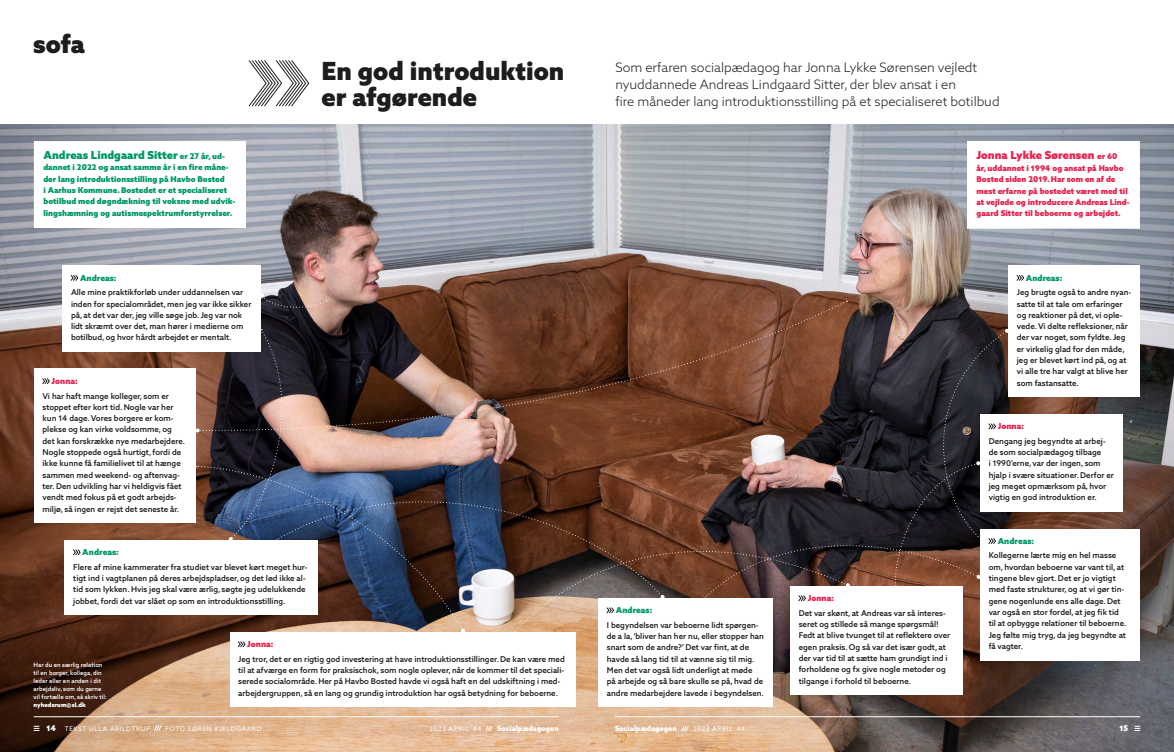
<style>
.page{position:relative;width:1174px;height:752px;background:#fff}
.page>*{position:absolute;margin:0;border:0;box-sizing:border-box;transform-origin:0 0}
.SOFA_navn_rød{font:900 25px/26.5px "Azo Sans 2";color:#1d1d1b}
.SIDEHOVEDE{font:900 25px "Azo Sans 2";color:#1d1d1b}
.UNDERRUBRIK_Azo{font:300 13px/17px "Azo Sans 2";color:#1d1d1b}
.BOKS_brød{font:900 11px "Azo Sans 2";color:#009766}
.BOKS_brød-2{font:900 11px "Azo Sans 2";color:#e6224f}
.SOFA_navn_grøn{font:900 8.3px "Azo Sans 2";color:#009766}
.SOFA_navn_rød-2{font:900 8.3px "Azo Sans 2";color:#e6224f}
.BOKS_brød-3{font:500 8px/11.3px "Azo Sans 2";color:#1d1d1b}
.BOKS_brød-4{font:900 8px/11.3px "Azo Sans 2";color:#009766}
.BOKS_brød-5{font:900 8px/11.3px "Azo Sans 2";color:#e6224f}
.t1{font:900 8px "Azo Sans 2";color:#fff}
.t2{font:900 7.2px "Azo Sans 2";color:#fff}
.BYLINE{font:6.3px "Azo Sans 2";letter-spacing:.1em;color:#fff}
.SIDEHOVEDE_boks{font:500 6px/8px "Azo Sans 2";letter-spacing:.005em;color:#fff}
.s1{font-size:8px}
.s2{font-weight:900}
</style>
<div class="page">
<img style="left:0;top:124px;width:1174px;height:627px">
<div style="left:62px;top:265px;width:199px;height:86px;background:#fff"></div>
<svg style="left:71px;top:275px;width:7px;height:6px"></svg>
<div style="left:65px;top:539px;width:253px;height:75px;background:#fff"></div>
<svg style="left:73px;top:549px;width:8px;height:6px"></svg>
<div style="left:230px;top:631px;width:345px;height:75px;background:#fff"></div>
<svg style="left:238px;top:641px;width:7px;height:6px"></svg>
<div style="left:598px;top:597px;width:175px;height:109px;background:#fff"></div>
<div style="left:790px;top:585px;width:173px;height:109px;background:#fff"></div>
<div style="left:980px;top:528px;width:160px;height:132px;background:#fff"></div>
<div style="left:980px;top:414px;width:143px;height:97px;background:#fff"></div>
<div style="left:1008px;top:265px;width:131px;height:132px;background:#fff"></div>
<svg style="left:1016px;top:275px;width:8px;height:6px"></svg>
<div style="left:34px;top:141px;width:211px;height:86px;background:#fff"></div>
<div style="left:967px;top:141px;width:172px;height:87px;background:#fff"></div>
<svg style="left:198px;top:301px;width:647px;height:130px"></svg>
<svg style="left:196px;top:428px;width:4px;height:4px"></svg>
<svg style="left:198px;top:465px;width:265px;height:165px"></svg>
<svg style="left:461px;top:628px;width:4px;height:4px"></svg>
<svg style="left:260px;top:293px;width:67px;height:17px"></svg>
<div style="left:34px;top:368px;width:162px;height:154px;background:#fff"></div>
<svg style="left:42px;top:378px;width:8px;height:6px"></svg>
<svg style="left:154px;top:724px;width:7px;height:6px"></svg>
<svg style="left:249px;top:60px;width:60px;height:46px"></svg>
<svg style="left:277px;top:462px;width:237px;height:135px"></svg>
<svg style="left:229px;top:329px;width:73px;height:211px"></svg>
<svg style="left:514px;top:329px;width:495px;height:303px"></svg>
<hr style="left:34px;top:716px;width:524px;height:1px;background:#fff">
<hr style="left:615px;top:716px;width:525px;height:1px;background:#fff">
<svg style="left:34px;top:725px;width:5px;height:6px"></svg>
<svg style="left:1134px;top:725px;width:6px;height:6px"></svg>
<svg style="left:485px;top:725px;width:7px;height:6px"></svg>
<svg style="left:681px;top:725px;width:7px;height:6px"></svg>
<p class="SIDEHOVEDE" style="left:33px;top:29px;width:53px">sofa</p>
<p class="BOKS_brød" style="left:43px;top:148px;width:183px">Andreas Lindgaard Sitter <span class="s1">er 27 år, ud-</span></p>
<p class="BOKS_brød-4" style="left:43px;top:162px;width:193px">dannet i 2022 og ansat samme år i en fire måne&shy;der lang introduktionsstilling på Havbo Bosted<br>i Aarhus Kommune. Bostedet er et specialiseret botilbud med døgndækning til voksne med udvik&shy;lingshæmning og autismespektrumforstyrrelser.</p>
<p class="SOFA_navn_grøn" style="left:80px;top:272px;width:38px">Andreas:</p>
<p class="BOKS_brød-3" style="left:71px;top:286px;width:182px">Alle mine praktikforløb under uddannelsen var inden for specialområdet, men jeg var ikke sikker på, at det var der, jeg ville søge job. Jeg var nok lidt skræmt over det, man hører i medierne om botilbud, og hvor hårdt arbejdet er mentalt.</p>
<p class="SOFA_navn_rød-2" style="left:52px;top:375px;width:28px">Jonna:</p>
<p class="BOKS_brød-3" style="left:43px;top:390px;width:144px">Vi har haft mange kolleger, som er stoppet efter kort tid. Nogle var her kun 14 dage. Vores borgere er kom&shy;plekse og kan virke voldsomme, og det kan forskrække nye medarbejdere.<br>Nogle stoppede også hurtigt, fordi de ikke kunne få familielivet til at hænge sammen med weekend- og aftenvag&shy;ter. Den udvikling har vi heldigvis fået vendt med fokus på et godt arbejds&shy;miljø, så ingen er rejst det seneste år.</p>
<p class="SOFA_navn_rød" style="left:321px;top:58px;width:244px">En god introduktion er afgørende</p>
<p class="UNDERRUBRIK_Azo" style="left:615px;top:59px;width:386px">Som erfaren socialpædagog har Jonna Lykke Sørensen vejledt nyuddannede Andreas Lindgaard Sitter, der blev ansat i en<br>fire måneder lang introduktionsstilling på et specialiseret botilbud</p>
<p class="BOKS_brød-2" style="left:976px;top:148px;width:142px">Jonna Lykke Sørensen <span class="s1">er 60</span></p>
<p class="BOKS_brød-5" style="left:976px;top:162px;width:155px">år, uddannet i 1994 og ansat på Havbo Bosted siden 2019. Har som en af de mest erfarne på bostedet været med til at vejlede og introducere Andreas Lind&shy;gaard Sitter til beboerne og arbejdet.</p>
<p class="SOFA_navn_grøn" style="left:1025px;top:272px;width:38px">Andreas:</p>
<p class="BOKS_brød-3" style="left:1016px;top:286px;width:116px">Jeg brugte også to andre nyan&shy;satte til at tale om erfaringer og reaktioner på det, vi ople&shy;vede. Vi delte refleksioner, når der var noget, som fyldte. Jeg er virkelig glad for den måde, jeg er blevet kørt ind på, og at vi alle tre har valgt at blive her som fastansatte.</p>
<p class="SOFA_navn_rød-2" style="left:997px;top:421px;width:28px">Jonna:</p>
<p class="BOKS_brød-3" style="left:988px;top:435px;width:127px">Dengang jeg begyndte at arbej&shy;de som socialpædagog tilbage<br>i 1990’erne, var der ingen, som hjalp i svære situationer. Derfor er jeg meget opmærksom på, hvor vigtig en god introduktion er.</p>
<p class="SOFA_navn_grøn" style="left:82px;top:546px;width:38px">Andreas:</p>
<p class="BOKS_brød-3" style="left:73px;top:561px;width:236px">Flere af mine kammerater fra studiet var blevet kørt meget hur&shy;tigt ind i vagtplanen på deres arbejdspladser, og det lød ikke al&shy;tid som lykken. Hvis jeg skal være ærlig, søgte jeg udelukkende jobbet, fordi det var slået op som en introduktionsstilling.</p>
<p class="SOFA_navn_rød-2" style="left:247px;top:638px;width:28px">Jonna:</p>
<p class="BOKS_brød-3" style="left:238px;top:652px;width:328px">Jeg tror, det er en rigtig god investering at have introduktionsstillinger. De kan være med til at afværge en form for praksischok, som nogle oplever, når de kommer til det speciali&shy;serede socialområde. Her på Havbo Bosted havde vi også haft en del udskiftning i med&shy;arbejdergruppen, så en lang og grundig introduktion har også betydning for beboerne.</p>
<p class="SIDEHOVEDE_boks" style="left:34px;top:660px;width:75px">Har du en særlig relation til en borger, kollega, din leder eller en anden i dit arbejdsliv, som du gerne vil fortælle om, så skriv til: <span class="s2">nyhedsrum@sl.dk</span></p>
<p class="SOFA_navn_grøn" style="left:616px;top:604px;width:38px">Andreas:</p>
<p class="BOKS_brød-3" style="left:607px;top:619px;width:159px">I begyndelsen var beboerne lidt spørgen&shy;de a la, ’bliver han her nu, eller stopper han snart som de andre?’ Det var fint, at de havde så lang tid til at vænne sig til mig.<br>Men det var også lidt underligt at møde<br>på arbejde og så bare skulle se på, hvad de andre medarbejdere lavede i begyndelsen.</p>
<p class="SOFA_navn_rød-2" style="left:807px;top:592px;width:28px">Jonna:</p>
<p class="BOKS_brød-3" style="left:798px;top:607px;width:153px">Det var skønt, at Andreas var så interes&shy;seret og stillede så mange spørgsmål!<br>Fedt at blive tvunget til at reflektere over egen praksis. Og så var det især godt, at der var tid til at sætte ham grundigt ind i forholdene og fx give nogle metoder og tilgange i forhold til beboerne.</p>
<p class="SOFA_navn_grøn" style="left:997px;top:535px;width:38px">Andreas:</p>
<p class="BOKS_brød-3" style="left:988px;top:549px;width:139px">Kollegerne lærte mig en hel masse om, hvordan beboerne var vant til, at tingene blev gjort. Det er jo vigtigt med faste strukturer, og at vi gør tin&shy;gene nogenlunde ens alle dage. Det var også en stor fordel, at jeg fik tid til at opbygge relationer til beboerne.<br>Jeg følte mig tryg, da jeg begyndte at få vagter.</p>
<p class="t1" style="left:47px;top:722px;width:11px">14</p>
<p class="BYLINE" style="left:429px;top:724px;width:54px">2023 APRIL #4</p>
<p class="t2" style="left:497px;top:723px;width:63px">Socialpædagogen</p>
<p class="t2" style="left:615px;top:723px;width:63px">Socialpædagogen</p>
<p class="BYLINE" style="left:693px;top:724px;width:54px">2023 APRIL #4</p>
<p class="t1" style="left:1119px;top:722px;width:10px">15</p>
<p class="BYLINE" style="left:65px;top:724px;width:87px">TEKST ULLA ABILDTRUP</p>
<p class="BYLINE" style="left:166px;top:724px;width:97px">FOTO SØREN KJELDGAARD</p>
</div>
